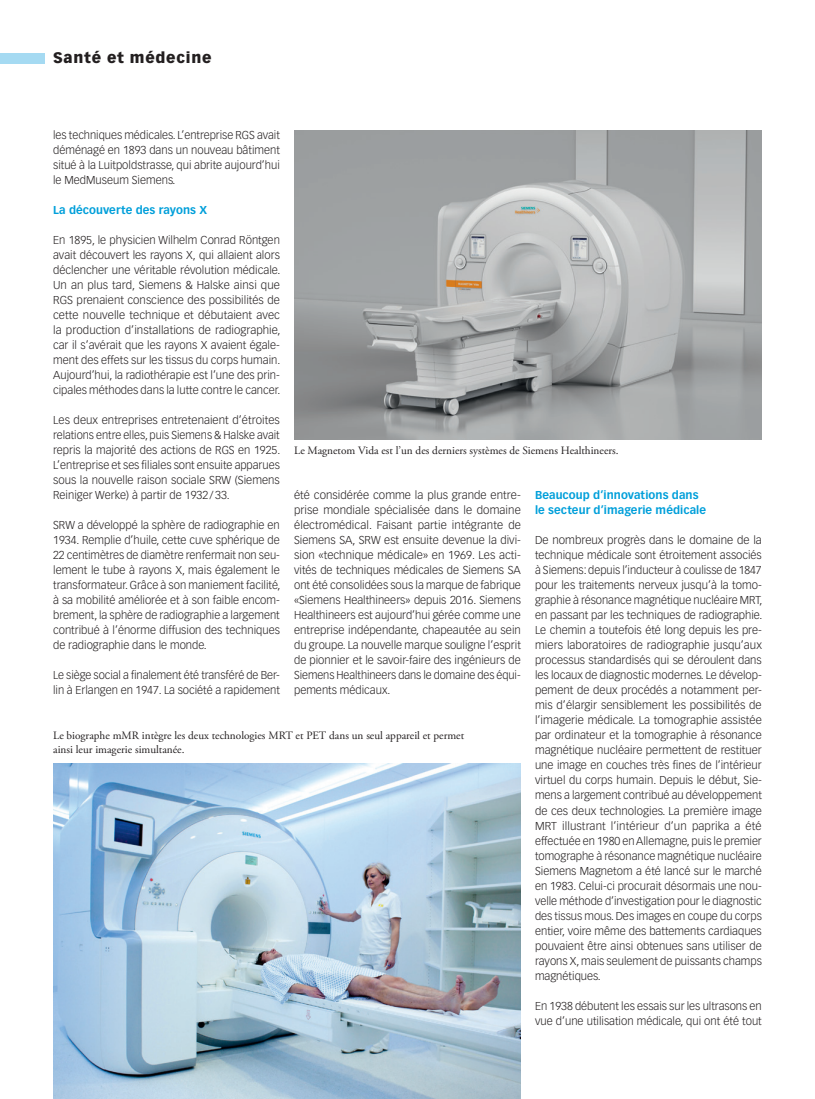
<style>
.page{position:relative;width:815px;height:1099px;background:#fff}
.page>*{position:absolute;margin:0;border:0;box-sizing:border-box;transform-origin:0 0}
.t1{font:900 15px "Vectora LT Std";letter-spacing:.05em;color:#231f20}
.t2{font:300 11.25px/15px "Vectora LT Std";color:#231f20;text-align:justify}
.t3{font:11.25px/13.5px "Adobe Garamond Pro";color:#231f20}
.t4{font:700 11.25px/15px "Vectora LT Std";letter-spacing:.005em;color:#009fda}
</style>
<div class="page">
<div style="left:0;top:53px;width:45px;height:10px;background:#a5daf2"></div>
<img style="left:294px;top:130px;width:468px;height:309px">
<img style="left:53px;top:763px;width:468px;height:335px">
<h1 class="t1" style="left:53px;top:49px;width:160px">Santé et médecine</h1>
<p class="t2" style="left:53px;top:128px;width:228px">les techniques médicales. L’entreprise RGS avait déménagé en 1893 dans un nouveau bâtiment situé à la Luitpoldstrasse, qui abrite aujourd’hui le MedMuseum Siemens.</p>
<p class="t4" style="left:53px;top:203px;width:155px">La découverte des rayons X</p>
<p class="t2" style="left:53px;top:233px;width:229px">En 1895, le physicien Wilhelm Conrad Röntgen avait découvert les rayons X, qui allaient alors déclencher une véritable révolution médicale.<br>Un an plus tard, Siemens &amp; Halske ainsi que RGS prenaient conscience des possibilités de cette nouvelle technique et débutaient avec la production d’installations de radiographie, car il s’avérait que les rayons X avaient égale&shy;ment des effets sur les tissus du corps humain.<br>Aujourd’hui, la radiothérapie est l’une des prin&shy;cipales méthodes dans la lutte contre le cancer.</p>
<p class="t2" style="left:53px;top:413px;width:229px">Les deux entreprises entretenaient d’étroites relations entre elles, puis Siemens &amp; Halske avait repris la majorité des actions de RGS en 1925.<br>L’entreprise et ses filiales sont ensuite apparues sous la nouvelle raison sociale SRW (Siemens Reiniger Werke) à partir de 1932/33.</p>
<p class="t2" style="left:53px;top:518px;width:229px">SRW a développé la sphère de radiographie en 1934. Remplie d’huile, cette cuve sphérique de 22 centimètres de diamètre renfermait non seu&shy;lement le tube à rayons X, mais également le transformateur. Grâce à son maniement facilité, à sa mobilité améliorée et à son faible encom&shy;brement, la sphère de radiographie a largement contribué à l’énorme diffusion des techniques de radiographie dans le monde.</p>
<p class="t2" style="left:53px;top:668px;width:228px">Le siège social a finalement été transféré de Ber&shy;lin à Erlangen en 1947. La société a rapidement</p>
<p class="t3" style="left:294px;top:444px;width:326px">Le Magnetom Vida est l’un des derniers systèmes de Siemens Healthineers.</p>
<p class="t2" style="left:294px;top:488px;width:228px">été considérée comme la plus grande entre&shy;prise mondiale spécialisée dans le domaine électromédical. Faisant partie intégrante de Siemens SA, SRW est ensuite devenue la divi&shy;sion «technique médicale» en 1969. Les acti&shy;vités de techniques médicales de Siemens SA ont été consolidées sous la marque de fabrique «Siemens Healthineers» depuis 2016. Siemens Healthineers est aujourd’hui gérée comme une entreprise indépendante, chapeautée au sein du groupe. La nouvelle marque souligne l’esprit de pionnier et le savoir-faire des ingénieurs de Siemens Healthineers dans le domaine des équi&shy;pements médicaux.</p>
<p class="t4" style="left:535px;top:488px;width:173px">Beaucoup d’innovations dans le secteur d’imagerie médicale</p>
<p class="t2" style="left:535px;top:533px;width:229px">De nombreux progrès dans le domaine de la technique médicale sont étroitement associés à Siemens: depuis l’inducteur à coulisse de 1847 pour les traitements nerveux jusqu’à la tomo&shy;graphie à résonance magnétique nucléaire MRT, en passant par les techniques de radiographie.<br>Le chemin a toutefois été long depuis les pre&shy;miers laboratoires de radiographie jusqu’aux processus standardisés qui se déroulent dans les locaux de diagnostic modernes. Le dévelop&shy;pement de deux procédés a notamment per&shy;mis d’élargir sensiblement les possibilités de l’imagerie médicale. La tomographie assistée par ordinateur et la tomographie à résonance magnétique nucléaire permettent de restituer une image en couches très fines de l’intérieur virtuel du corps humain. Depuis le début, Sie&shy;mens a largement contribué au développement de ces deux technologies. La première image MRT illustrant l’intérieur d’un paprika a été effectuée en 1980 en Allemagne, puis le premier tomographe à résonance magnétique nucléaire Siemens Magnetom a été lancé sur le marché en 1983. Celui-ci procurait désormais une nou&shy;velle méthode d’investigation pour le diagnostic des tissus mous. Des images en coupe du corps entier, voire même des battements cardiaques pouvaient être ainsi obtenues sans utiliser de rayons X, mais seulement de puissants champs magnétiques.</p>
<p class="t2" style="left:535px;top:998px;width:228px">En 1938 débutent les essais sur les ultrasons en vue d’une utilisation médicale, qui ont été tout</p>
<p class="t3" style="left:53px;top:729px;width:413px">Le biographe mMR intègre les deux technologies MRT et PET dans un seul appareil et permet ainsi leur imagerie simultanée.</p>
</div>
